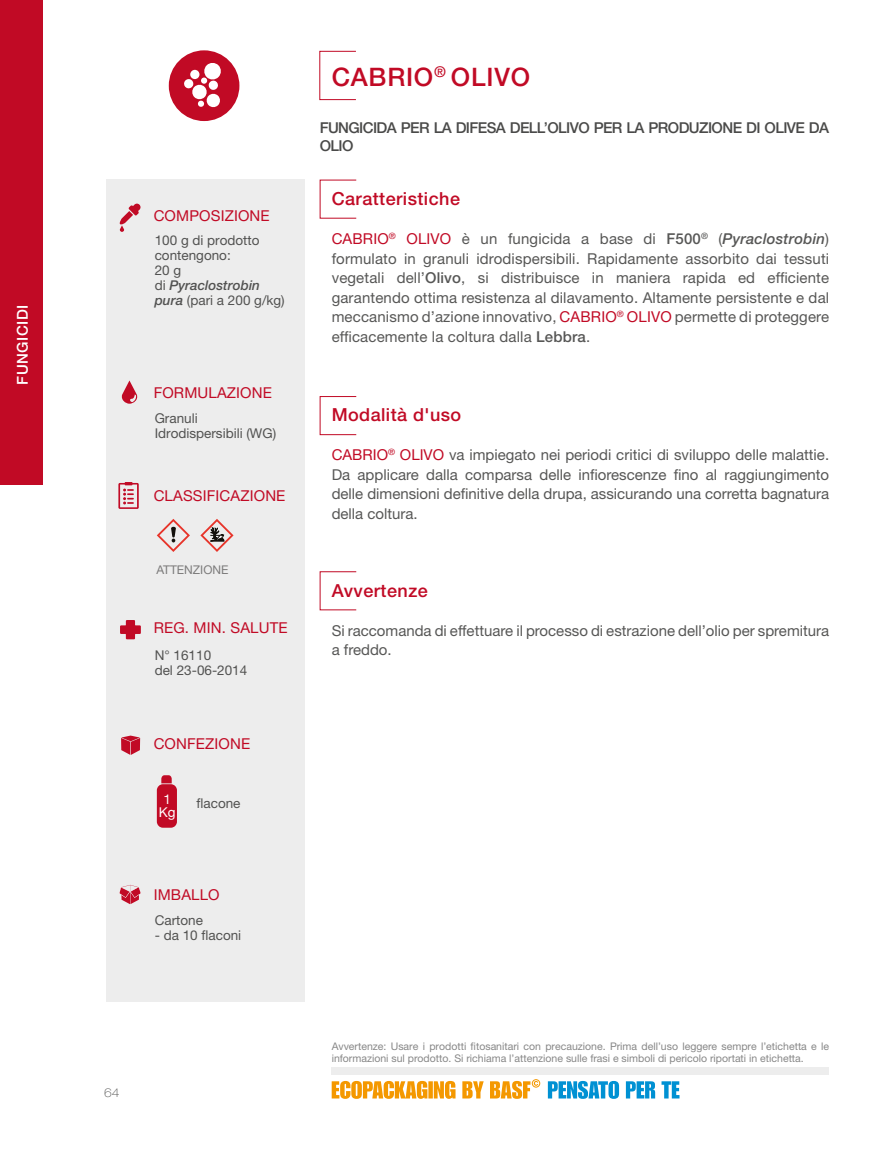
<style>
.page{position:relative;width:893px;height:1149px;background:#fff}
.page>*{position:absolute;margin:0;border:0;box-sizing:border-box;transform-origin:0 0}
.t1{font:500 25.5px "Helvetica Neue LT Pro";letter-spacing:.03em;color:#c10a25}
.t2{font:500 18px "Helvetica Neue LT Pro";letter-spacing:.025em;color:#c10a25}
.t3{font:15px/19.5px "Helvetica Neue LT Std";color:#575756;text-align:justify}
.t4{font:15px "Helvetica Neue LT Pro";letter-spacing:.01em;color:#c10a25}
.t5{font:500 15px/18px "Helvetica Neue LT Pro";letter-spacing:-.04em;color:#4a4a49}
.t6{font:500 15px "Helvetica Neue LT Pro";letter-spacing:.03em;color:#fff}
.t7{font:13.5px/15px "Helvetica Neue LT Pro";color:#525251}
.t8{font:13.5px/13.5px "Helvetica Neue";color:#fff;text-align:center}
.t9{font:12px "Helvetica Neue LT Std";color:#7c7b7b}
.t10{font:100 expanded 12px "Helvetica Neue LT Pro";color:#575756}
.t11{font:10.5px/12px "Helvetica Neue LT Pro";color:#878787}
.s1{font-weight:500;font-style:italic}
.s2{color:#c10a25}
.s3{font-weight:500}
</style>
<div class="page">
<div style="left:0;top:0;width:43px;height:485px;background:#c10a25"></div>
<div style="left:107px;top:180px;width:198px;height:821px;background:#ededed"></div>
<svg style="left:119px;top:884px;width:22px;height:19px"></svg>
<svg style="left:118px;top:482px;width:21px;height:26px"></svg>
<svg style="left:121px;top:380px;width:17px;height:23px"></svg>
<svg style="left:120px;top:620px;width:21px;height:19px"></svg>
<svg style="left:121px;top:735px;width:19px;height:19px"></svg>
<svg style="left:119px;top:203px;width:22px;height:29px"></svg>
<div style="left:169px;top:50px;width:70px;height:71px;background:#c10a25;border-radius:50%"></div>
<div style="left:319px;top:51px;width:37px;height:49px;border:1px solid #c10a25"></div>
<div style="left:320px;top:396px;width:37px;height:39px;border:1px solid #c10a25"></div>
<div style="left:157px;top:784px;width:20px;height:43px;background:#c10a25;border-radius:6px"></div>
<svg style="left:161px;top:775px;width:11px;height:8px"></svg>
<svg style="left:184px;top:63px;width:37px;height:45px"></svg>
<div style="left:332px;top:1067px;width:497px;height:7px;background:#ededed"></div>
<svg style="left:548px;top:1080px;width:131px;height:18px"></svg>
<svg style="left:332px;top:1079px;width:208px;height:19px"></svg>
<svg style="left:157px;top:519px;width:33px;height:33px"></svg>
<svg style="left:200px;top:519px;width:34px;height:33px"></svg>
<p class="t6" style="left:13px;top:384px;width:81px;rotate:-90deg">FUNGICIDI</p>
<p class="t4" style="left:154px;top:207px;width:118px">COMPOSIZIONE</p>
<p class="t7" style="left:155px;top:232px;width:132px">100 g di prodotto contengono:<br>20 g<br>di <span class="s1">Pyraclostrobin pura</span> (pari a 200 g/kg)</p>
<p class="t4" style="left:154px;top:383px;width:120px">FORMULAZIONE</p>
<p class="t7" style="left:155px;top:410px;width:123px">Granuli<br>Idrodispersibili (WG)</p>
<p class="t4" style="left:154px;top:486px;width:133px">CLASSIFICAZIONE</p>
<p class="t9" style="left:157px;top:562px;width:73px">ATTENZIONE</p>
<p class="t4" style="left:154px;top:618px;width:135px">REG. MIN. SALUTE</p>
<p class="t7" style="left:155px;top:647px;width:94px">N° 16110<br>del 23-06-2014</p>
<p class="t4" style="left:154px;top:734px;width:98px">CONFEZIONE</p>
<p class="t8" style="left:159px;top:792px;width:18px">1<br>Kg</p>
<p class="t7" style="left:197px;top:795px;width:45px">flacone</p>
<p class="t4" style="left:154px;top:885px;width:67px">IMBALLO</p>
<p class="t7" style="left:155px;top:912px;width:50px">Cartone</p>
<p class="t7" style="left:155px;top:927px;width:88px">- da 10 flaconi</p>
<h1 class="t1" style="left:332px;top:61px;width:200px">CABRIO<sup>®</sup> OLIVO</h1>
<p class="t5" style="left:320px;top:119px;width:511px">FUNGICIDA PER LA DIFESA DELL’OLIVO PER LA PRODUZIONE DI OLIVE DA<br>OLIO</p>
<p class="t2" style="left:332px;top:188px;width:130px">Caratteristiche</p>
<p class="t3" style="left:332px;top:229px;width:499px"><span class="s2">CABRIO</span><sup>®</sup> <span class="s2">OLIVO</span> è un fungicida a base di <span class="s3">F500</span><sup>®</sup> (<span class="s1">Pyraclostrobin</span>) formulato in granuli idrodispersibili. Rapidamente assorbito dai tessuti vegetali dell’<span class="s3">Olivo</span>, si distribuisce in maniera rapida ed efficiente garantendo ottima resistenza al dilavamento. Altamente persistente e dal meccanismo d’azione innovativo, <span class="s2">CABRIO</span><sup>®</sup> <span class="s2">OLIVO</span> permette di proteggere efficacemente la coltura dalla <span class="s3">Lebbra</span>.</p>
<p class="t2" style="left:332px;top:403px;width:131px">Modalità d'uso</p>
<p class="t3" style="left:332px;top:444px;width:499px"><span class="s2">CABRIO</span><sup>®</sup> <span class="s2">OLIVO</span> va impiegato nei periodi critici di sviluppo delle malattie.<br>Da applicare dalla comparsa delle infiorescenze fino al raggiungimento delle dimensioni definitive della drupa, assicurando una corretta bagnatura della coltura.</p>
<p class="t2" style="left:332px;top:579px;width:98px">Avvertenze</p>
<p class="t3" style="left:332px;top:620px;width:499px">Si raccomanda di effettuare il processo di estrazione dell’olio per spremitura a freddo.</p>
<p class="t10" style="left:104px;top:1085px;width:17px">64</p>
<p class="t11" style="left:332px;top:1039px;width:499px">Avvertenze: Usare i prodotti fitosanitari con precauzione. Prima dell’uso leggere sempre l’etichetta e le informazioni sul prodotto. Si richiama l’attenzione sulle frasi e simboli di pericolo riportati in etichetta.</p>
</div>
